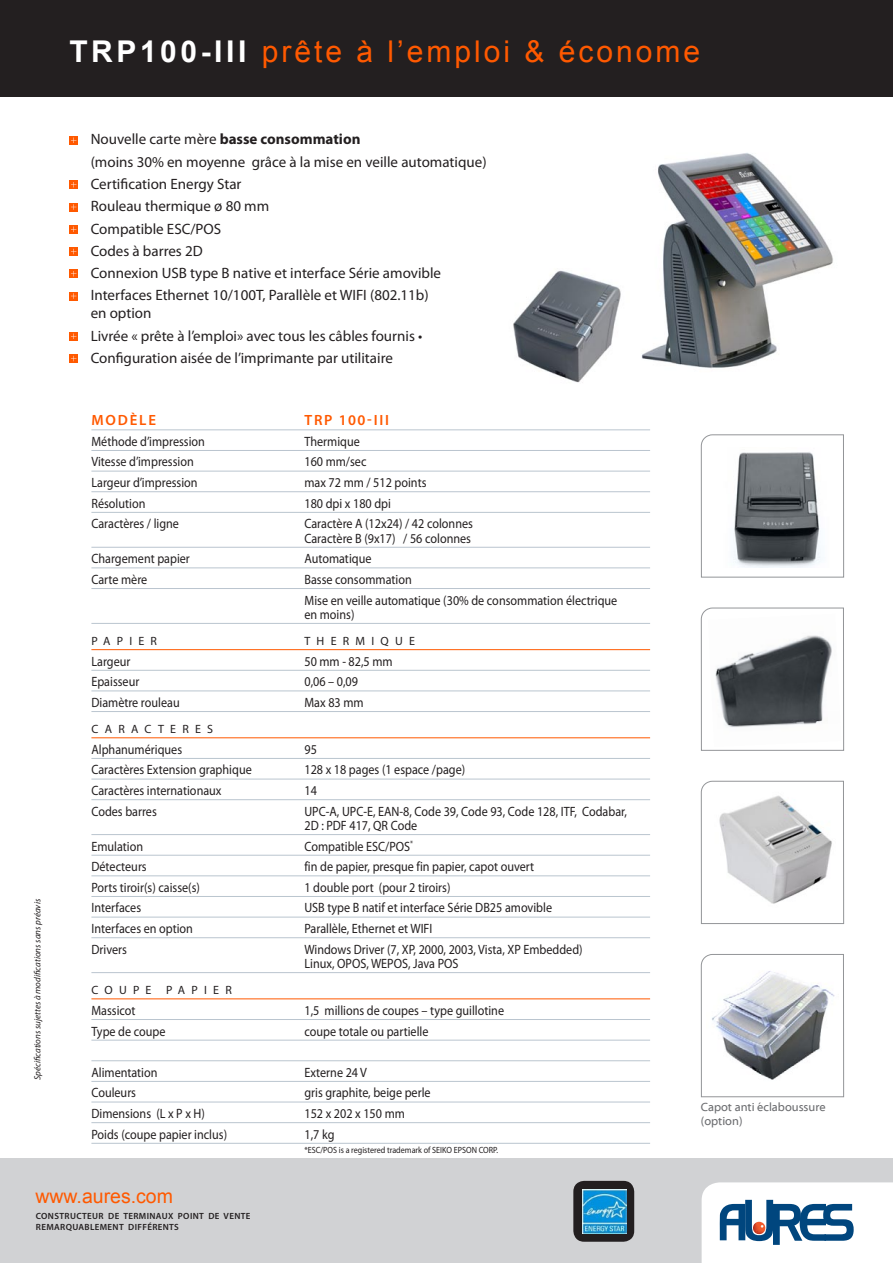
<style>
.page{position:relative;width:893px;height:1263px;background:#fff}
.page>*{position:absolute;margin:0;border:0;box-sizing:border-box;transform-origin:0 0}
.t1{font:30px "Arial";letter-spacing:.1em;color:#ff5900}
.t2{font:19.5px "Arial";color:#ff5900}
.t3{font:15px/22.2px "Myriad Pro";color:#231f20}
.t4{font:600 14.85px "Myriad Pro";letter-spacing:.12em;color:#ff5900}
.t5{font:13.5px/14.2px "Myriad Pro";color:#231f20;scale:.9 1}
.t6{font:12px "Myriad Pro";letter-spacing:.52em;color:#231f20}
.t7{font:12px/14.4px "Myriad Web Pro";color:#6c6d70}
.t8{font:600 9px/10.8px "Myriad Pro";letter-spacing:.04em;color:#231f20}
.t9{font:italic 9px "Myriad Pro";color:#231f20}
.t10{font:9px "Myriad Pro";color:#231f20;scale:.9 1}
.s1{font-weight:700;color:#fff}
.s2{font-weight:700}
</style>
<div class="page">
<div style="left:0;top:1158px;width:893px;height:105px;background:#d1d2d4"></div>
<div style="left:0;top:0;width:893px;height:97px;background:#231f20"></div>
<svg style="left:702px;top:1182px;width:191px;height:81px;background:#cbd8e3"></svg>
<div style="left:573px;top:1181px;width:61px;height:61px;background:#231f20;border-radius:11px"></div>
<img style="left:583px;top:1189px;width:43px;height:45px">
<svg style="left:69px;top:136px;width:9px;height:8px"></svg>
<svg style="left:69px;top:180px;width:9px;height:9px"></svg>
<svg style="left:69px;top:203px;width:9px;height:8px"></svg>
<svg style="left:71px;top:204px;width:5px;height:6px"></svg>
<svg style="left:69px;top:225px;width:9px;height:8px"></svg>
<svg style="left:69px;top:247px;width:9px;height:9px"></svg>
<svg style="left:69px;top:269px;width:9px;height:9px"></svg>
<svg style="left:69px;top:292px;width:9px;height:8px"></svg>
<svg style="left:71px;top:293px;width:5px;height:6px"></svg>
<svg style="left:69px;top:332px;width:9px;height:8px"></svg>
<svg style="left:69px;top:354px;width:9px;height:9px"></svg>
<hr style="left:91px;top:429px;width:559px;height:1px;background:#bac5cf">
<hr style="left:91px;top:450px;width:559px;height:1px;background:#bac5cf">
<hr style="left:91px;top:471px;width:559px;height:1px;background:#bac5cf">
<hr style="left:91px;top:491px;width:559px;height:1px;background:#bac5cf">
<hr style="left:91px;top:512px;width:559px;height:1px;background:#bac5cf">
<hr style="left:91px;top:547px;width:559px;height:1px;background:#bac5cf">
<hr style="left:91px;top:567px;width:559px;height:1px;background:#bac5cf">
<hr style="left:91px;top:588px;width:559px;height:1px;background:#bac5cf">
<hr style="left:91px;top:623px;width:559px;height:1px;background:#bac5cf">
<hr style="left:91px;top:649px;width:559px;height:1px;background:#ff5900">
<hr style="left:91px;top:670px;width:559px;height:1px;background:#bac5cf">
<hr style="left:91px;top:690px;width:559px;height:1px;background:#bac5cf">
<hr style="left:91px;top:711px;width:559px;height:1px;background:#bac5cf">
<hr style="left:91px;top:737px;width:559px;height:1px;background:#ff5900">
<hr style="left:91px;top:758px;width:559px;height:1px;background:#bac5cf">
<hr style="left:91px;top:779px;width:559px;height:1px;background:#bac5cf">
<hr style="left:91px;top:799px;width:559px;height:1px;background:#bac5cf">
<hr style="left:91px;top:834px;width:559px;height:1px;background:#bac5cf">
<hr style="left:91px;top:855px;width:559px;height:1px;background:#bac5cf">
<hr style="left:91px;top:875px;width:559px;height:1px;background:#bac5cf">
<hr style="left:91px;top:896px;width:559px;height:1px;background:#bac5cf">
<hr style="left:91px;top:917px;width:559px;height:1px;background:#bac5cf">
<hr style="left:91px;top:937px;width:559px;height:1px;background:#bac5cf">
<hr style="left:91px;top:972px;width:559px;height:1px;background:#bac5cf">
<hr style="left:91px;top:998px;width:559px;height:1px;background:#ff5900">
<hr style="left:91px;top:1019px;width:559px;height:1px;background:#bac5cf">
<hr style="left:91px;top:1040px;width:559px;height:1px;background:#bac5cf">
<hr style="left:91px;top:1060px;width:559px;height:1px;background:#bac5cf">
<hr style="left:91px;top:1081px;width:559px;height:1px;background:#bac5cf">
<hr style="left:91px;top:1102px;width:559px;height:1px;background:#bac5cf">
<hr style="left:91px;top:1122px;width:559px;height:1px;background:#bac5cf">
<hr style="left:91px;top:1143px;width:559px;height:1px;background:#bac5cf">
<svg style="left:700px;top:434px;width:144px;height:663px"></svg>
<img style="left:513px;top:153px;width:320px;height:230px">
<h1 class="t1" style="left:69px;top:32px;width:632px"><span class="s1">TRP100-III</span> prête à l’emploi &amp; économe</h1>
<p class="t9" style="left:32px;top:1080px;width:183px;rotate:-90deg">Spécifications sujettes à modifications sans préavis</p>
<p class="t3" style="left:91px;top:128px;width:397px">Nouvelle carte mère <span class="s2">basse consommation<br></span>(moins 30% en moyenne grâce à la mise en veille automatique)<br>Certification Energy Star<br>Rouleau thermique ø 80 mm<br>Compatible ESC/POS<br>Codes à barres 2D<br>Connexion USB type B native et interface Série amovible Interfaces Ethernet 10/100T, Parallèle et WIFI (802.11b)</p>
<p class="t3" style="left:91px;top:302px;width:333px">en option<br>Livrée « prête à l’emploi» avec tous les câbles fournis •<br>Configuration aisée de l’imprimante par utilitaire</p>
<p class="t4" style="left:92px;top:411px;width:66px">MODÈLE</p>
<p class="t4" style="left:304px;top:411px;width:8px">TRP</p>
<p class="t4" style="left:339px;top:411px;width:52px">100-II I</p>
<p class="t5" style="left:91px;top:434px;width:128px">Méthode d’impression</p>
<p class="t5" style="left:304px;top:434px;width:63px">Thermique</p>
<p class="t5" style="left:91px;top:455px;width:115px">Vitesse d’impression</p>
<p class="t5" style="left:304px;top:455px;width:70px">160 mm/sec</p>
<p class="t5" style="left:91px;top:475px;width:120px">Largeur d’impression</p>
<p class="t5" style="left:304px;top:475px;width:137px">max 72 mm / 512 points</p>
<p class="t5" style="left:91px;top:496px;width:61px">Résolution</p>
<p class="t5" style="left:304px;top:496px;width:98px">180 dpi x 180 dpi</p>
<p class="t5" style="left:91px;top:516px;width:99px">Caractères / ligne</p>
<p class="t5" style="left:304px;top:516px;width:189px">Caractère A (12x24) / 42 colonnes<br>Caractère B (9x17) / 56 colonnes</p>
<p class="t5" style="left:91px;top:551px;width:111px">Chargement papier</p>
<p class="t5" style="left:304px;top:551px;width:76px">Automatique</p>
<p class="t5" style="left:91px;top:572px;width:64px">Carte mère</p>
<p class="t5" style="left:304px;top:569px;width:349px;line-height:20.7px">Basse consommation<br>Mise en veille automatique (30% de consommation électrique</p>
<p class="t5" style="left:304px;top:607px;width:57px">en moins)</p>
<p class="t6" style="left:92px;top:634px;width:67px">PAPIER</p>
<p class="t6" style="left:304px;top:634px;width:112px">THERMIQUE</p>
<p class="t5" style="left:91px;top:654px;width:45px">Largeur</p>
<p class="t5" style="left:304px;top:654px;width:100px">50 mm - 82,5 mm</p>
<p class="t5" style="left:91px;top:674px;width:55px">Epaisseur</p>
<p class="t5" style="left:304px;top:674px;width:61px">0,06 – 0,09</p>
<p class="t5" style="left:91px;top:695px;width:100px">Diamètre rouleau</p>
<p class="t5" style="left:304px;top:695px;width:67px">Max 83 mm</p>
<p class="t6" style="left:92px;top:722px;width:123px">CARACTERES</p>
<p class="t5" style="left:91px;top:742px;width:102px">Alphanumériques</p>
<p class="t5" style="left:304px;top:742px;width:15px">95</p>
<p class="t5" style="left:91px;top:762px;width:180px">Caractères Extension graphique</p>
<p class="t5" style="left:304px;top:762px;width:180px">128 x 18 pages (1 espace /page)</p>
<p class="t5" style="left:91px;top:783px;width:146px">Caractères internationaux</p>
<p class="t5" style="left:304px;top:783px;width:15px">14</p>
<p class="t5" style="left:91px;top:804px;width:74px">Codes barres</p>
<p class="t5" style="left:304px;top:804px;width:360px">UPC-A, UPC-E, EAN-8, Code 39, Code 93, Code 128, ITF, Codabar,<br>2D : PDF 417, QR Code</p>
<p class="t5" style="left:91px;top:839px;width:59px">Emulation</p>
<p class="t5" style="left:304px;top:839px;width:122px">Compatible ESC/POS<sup>*</sup></p>
<p class="t5" style="left:91px;top:859px;width:63px">Détecteurs</p>
<p class="t5" style="left:304px;top:859px;width:257px">fin de papier, presque fin papier, capot ouvert</p>
<p class="t5" style="left:91px;top:880px;width:122px">Ports tiroir(s) caisse(s)</p>
<p class="t5" style="left:304px;top:880px;width:164px">1 double port (pour 2 tiroirs)</p>
<p class="t5" style="left:91px;top:900px;width:57px">Interfaces</p>
<p class="t5" style="left:304px;top:900px;width:277px">USB type B natif et interface Série DB25 amovible</p>
<p class="t5" style="left:91px;top:921px;width:114px">Interfaces en option</p>
<p class="t5" style="left:304px;top:921px;width:144px">Parallèle, Ethernet et WIFI</p>
<p class="t5" style="left:91px;top:942px;width:41px">Drivers</p>
<p class="t5" style="left:304px;top:942px;width:311px">Windows Driver (7, XP, 2000, 2003, Vista, XP Embedded)<br>Linux, OPOS, WEPOS, Java POS</p>
<p class="t6" style="left:92px;top:983px;width:142px">COUPE PAPIER</p>
<p class="t5" style="left:91px;top:1003px;width:51px">Massicot</p>
<p class="t5" style="left:304px;top:1003px;width:223px">1,5 millions de coupes – type guillotine</p>
<p class="t5" style="left:91px;top:1024px;width:84px">Type de coupe</p>
<p class="t5" style="left:304px;top:1024px;width:139px">coupe totale ou partielle</p>
<p class="t5" style="left:91px;top:1065px;width:75px">Alimentation</p>
<p class="t5" style="left:304px;top:1065px;width:71px">Externe 24 V</p>
<p class="t5" style="left:91px;top:1085px;width:51px">Couleurs</p>
<p class="t5" style="left:304px;top:1085px;width:142px">gris graphite, beige perle</p>
<p class="t5" style="left:91px;top:1106px;width:128px">Dimensions (L x P x H)</p>
<p class="t5" style="left:304px;top:1106px;width:113px">152 x 202 x 150 mm</p>
<p class="t5" style="left:91px;top:1127px;width:152px">Poids (coupe papier inclus)</p>
<p class="t5" style="left:304px;top:1127px;width:35px">1,7 kg</p>
<p class="t10" style="left:304px;top:1144px;width:217px">*ESC/POS is a registered trademark of SEIKO EPSON CORP.</p>
<h2 class="t2" style="left:35px;top:1183px;width:139px">www.aures.com</h2>
<p class="t8" style="left:36px;top:1210px;width:216px">CONSTRUCTEUR DE TERMINAUX POINT DE VENTE<br>REMARQUABLEMENT DIFFÉRENTS</p>
<p class="t7" style="left:701px;top:1099px;width:126px">Capot anti éclaboussure (option)</p>
</div>
